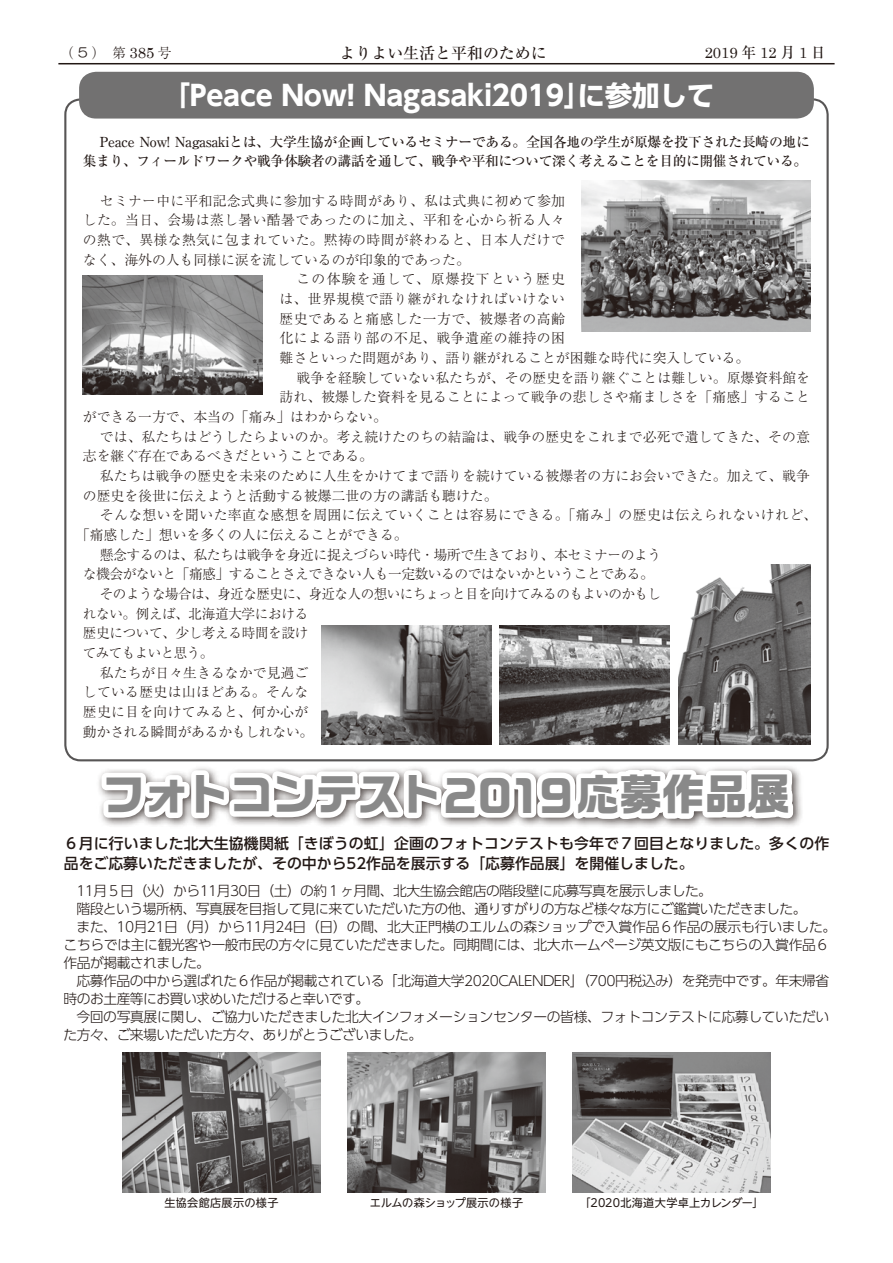
<style>
.page{position:relative;width:893px;height:1263px;background:#fff}
.page>*{position:absolute;margin:0;border:0;box-sizing:border-box;transform-origin:0 0}
.t1{font:700 42.45px "Ro G San Srf Std";color:#898989}
.t2{font:700 27.6px "UD Shin Go Pro";letter-spacing:-.01em;color:#fff}
.t3{font:500 15.9px "Ryumin Pro";color:#221815}
.t4{font:500 14.85px/20.2px "UD Shin Go Pro";letter-spacing:.01em;color:#221815}
.t5{font:14.85px "Century";color:#221815}
.t6{font:300 13.8px "UD Shin Go Pro";letter-spacing:-.03em;color:#221815}
.t7{font:300 13.8px "Ryumin Pro";letter-spacing:.005em;color:#221815}
.t8{font:300 13.8px "Ryumin Pro";letter-spacing:.03em;color:#221815}
.t9{font:500 13.8px/19.6px "Ryumin Pro";letter-spacing:-.03em;color:#221815;text-align:right}
.t10{font:300 13.8px "Ryumin Pro";letter-spacing:-.035em;color:#221815}
.t11{font:300 13.8px "Ryumin Pro";letter-spacing:.035em;color:#221815}
.t12{font:300 13.8px "Ryumin Pro";letter-spacing:-.04em;color:#221815}
.t13{font:300 13.8px "Ryumin Pro";letter-spacing:-.02em;color:#221815}
.t14{font:300 13.8px "Ryumin Pro";letter-spacing:.025em;color:#221815}
.t15{font:300 13.8px "Ryumin Pro";letter-spacing:.09em;color:#221815}
.t16{font:13.8px "Ryumin Pro";color:#221815}
.t17{font:11.1px "UD Shin M Go Pro";letter-spacing:.02em;color:#221815}
.t18{font:11.1px "UD Shin M Go Pro";letter-spacing:-.005em;color:#221815}
.s1{font-family:"HG Maru Gothic MPRO";font-size:12.75px}
.s2{font-family:"Ryumin Pro";font-weight:300;font-size:13.8px}
.s3{font-family:"Ryumin Pro";font-weight:500}
</style>
<div class="page">
<svg style="left:98px;top:766px;width:704px;height:62px"></svg>
<img style="left:347px;top:1052px;width:198px;height:141px">
<img style="left:572px;top:1052px;width:198px;height:141px">
<img style="left:123px;top:1052px;width:197px;height:141px">
<div style="left:79px;top:72px;width:735px;height:47px;background:#727171;border-radius:17px"></div>
<img style="left:83px;top:275px;width:180px;height:119px">
<img style="left:500px;top:625px;width:170px;height:119px">
<img style="left:582px;top:180px;width:228px;height:152px">
<img style="left:321px;top:625px;width:170px;height:119px">
<img style="left:678px;top:564px;width:132px;height:180px">
<hr style="left:58px;top:63px;width:777px;height:1px;background:#221815">
<p class="t16" style="left:60px;top:42px;width:47px">（ <span class="s1">5</span> ）</p>
<p class="t5" style="left:112px;top:40px;width:61px"><span class="s2">第</span> 385 <span class="s2">号</span></p>
<p class="t3" style="left:339px;top:41px;width:209px">よりよい生活と平和のために</p>
<p class="t5" style="left:705px;top:40px;width:123px">2019<span class="s3">年</span>12<span class="s3">月</span>1<span class="s3">日</span></p>
<h2 class="t2" style="left:577px;top:73px;width:139px">に参加して</h2>
<h2 class="t2" style="left:162px;top:73px;width:430px">「Peace Now! Nagasaki2019」</h2>
<p class="t9" style="left:83px;top:131px;width:728px">Peace Now! Nagasakiとは、大学生協が企画しているセミナーである。全国各地の学生が原爆を投下された長崎の地に集まり、フィールドワークや戦争体験者の講話を通して、戦争や平和について深く考えることを目的に開催されている。</p>
<p class="t7" style="left:100px;top:190px;width:467px">セミナー中に平和記念式典に参加する時間があり、私は式典に初めて参加</p>
<p class="t8" style="left:83px;top:209px;width:483px">した。当日、会場は蒸し暑い酷暑であったのに加え、平和を心から祈る人々</p>
<p class="t8" style="left:83px;top:229px;width:483px">の熱で、異様な熱気に包まれていた。黙祷の時間が終わると、日本人だけで</p>
<p class="t7" style="left:83px;top:249px;width:388px">なく、海外の人も同様に涙を流しているのが印象的であった。</p>
<p class="t15" style="left:297px;top:268px;width:270px">この体験を通して、原爆投下という歴史</p>
<p class="t11" style="left:280px;top:288px;width:287px">は、世界規模で語り継がれなければいけない</p>
<p class="t11" style="left:280px;top:308px;width:287px">歴史であると痛感した一方で、被爆者の高齢</p>
<p class="t11" style="left:280px;top:327px;width:287px">化による語り部の不足、戦争遺産の維持の困</p>
<p class="t7" style="left:280px;top:347px;width:471px">難さといった問題があり、語り継がれることが困難な時代に突入している。</p>
<p class="t7" style="left:297px;top:367px;width:515px">戦争を経験していない私たちが、その歴史を語り継ぐことは難しい。原爆資料館を</p>
<p class="t7" style="left:280px;top:386px;width:532px">訪れ、被爆した資料を見ることによって戦争の悲しさや痛ましさを「痛感」すること</p>
<p class="t7" style="left:83px;top:406px;width:306px">ができる一方で、本当の「痛み」はわからない。</p>
<p class="t7" style="left:100px;top:426px;width:711px">では、私たちはどうしたらよいのか。考え続けたのちの結論は、戦争の歴史をこれまで必死で遺してきた、その意</p>
<p class="t7" style="left:83px;top:445px;width:292px">志を継ぐ存在であるべきだということである。</p>
<p class="t7" style="left:100px;top:465px;width:712px">私たちは戦争の歴史を未来のために人生をかけてまで語りを続けている被爆者の方にお会いできた。加えて、戦争</p>
<p class="t7" style="left:83px;top:485px;width:416px">の歴史を後世に伝えようと活動する被爆二世の方の講話も聴けた。</p>
<p class="t8" style="left:100px;top:504px;width:718px">そんな想いを聞いた率直な感想を周囲に伝えていくことは容易にできる。「痛み」の歴史は伝えられないけれど、</p>
<p class="t7" style="left:76px;top:524px;width:333px">「痛感した」想いを多くの人に伝えることができる。</p>
<p class="t10" style="left:100px;top:544px;width:563px">懸念するのは、私たちは戦争を身近に捉えづらい時代・場所で生きており、本セミナーのよう</p>
<p class="t12" style="left:83px;top:563px;width:572px">な機会がないと「痛感」することさえできない人も一定数いるのではないかということである。</p>
<p class="t10" style="left:100px;top:583px;width:563px">そのような場合は、身近な歴史に、身近な人の想いにちょっと目を向けてみるのもよいのかもし</p>
<p class="t13" style="left:83px;top:603px;width:227px">れない。例えば、北海道大学における</p>
<p class="t13" style="left:83px;top:622px;width:227px">歴史について、少し考える時間を設け</p>
<p class="t12" style="left:83px;top:642px;width:132px">てみてもよいと思う。</p>
<p class="t7" style="left:100px;top:662px;width:210px">私たちが日々生きるなかで見過ご</p>
<p class="t14" style="left:83px;top:681px;width:227px">している歴史は山ほどある。そんな</p>
<p class="t14" style="left:83px;top:701px;width:227px">歴史に目を向けてみると、何か心が</p>
<p class="t13" style="left:83px;top:721px;width:232px">動かされる瞬間があるかもしれない。</p>
<h1 class="t1" style="left:577px;top:765px;width:214px">応募作品展</h1>
<h1 class="t1" style="left:103px;top:765px;width:342px">フォトコンテスト</h1>
<h1 class="t1" style="left:443px;top:767px;width:131px">2019</h1>
<p class="t4" style="left:64px;top:833px;width:767px">６月に行いました北大生協機関紙「きぼうの虹」企画のフォトコンテストも今年で７回目となりました。多くの作品をご応募いただきましたが、その中から52作品を展示する「応募作品展」を開催しました。</p>
<p class="t6" style="left:76px;top:879px;width:637px">11月５日（火）から11月30日（土）の約１ヶ月間、北大生協会館店の階段壁に応募写真を展示しました。</p>
<p class="t6" style="left:76px;top:897px;width:732px">階段という場所柄、写真展を目指して見に来ていただいた方の他、通りすがりの方など様々な方にご鑑賞いただきました。</p>
<p class="t6" style="left:76px;top:915px;width:761px">また、10月21日（月）から11月24日（日）の間、北大正門横のエルムの森ショップで入賞作品６作品の展示も行いました。</p>
<p class="t6" style="left:64px;top:933px;width:767px">こちらでは主に観光客や一般市民の方々に見ていただきました。同期間には、北大ホームページ英文版にもこちらの入賞作品６</p>
<p class="t6" style="left:64px;top:951px;width:148px">作品が掲載されました。</p>
<p class="t6" style="left:76px;top:969px;width:754px">応募作品の中から選ばれた６作品が掲載されている「北海道大学2020CALENDER」（700円税込み）を発売中です。年末帰省</p>
<p class="t6" style="left:64px;top:988px;width:307px">時のお土産等にお買い求めいただけると幸いです。</p>
<p class="t6" style="left:76px;top:1006px;width:754px">今回の写真展に関し、ご協力いただきました北大インフォメーションセンターの皆様、フォトコンテストに応募していただい</p>
<p class="t6" style="left:64px;top:1024px;width:360px">た方々、ご来場いただいた方々、ありがとうございました。</p>
<p class="t17" style="left:164px;top:1194px;width:116px">生協会館店展示の様子</p>
<p class="t18" style="left:370px;top:1194px;width:155px">エルムの森ショップ展示の様子</p>
<p class="t17" style="left:579px;top:1194px;width:186px">「2020北海道大学卓上カレンダー「</p>
</div>
